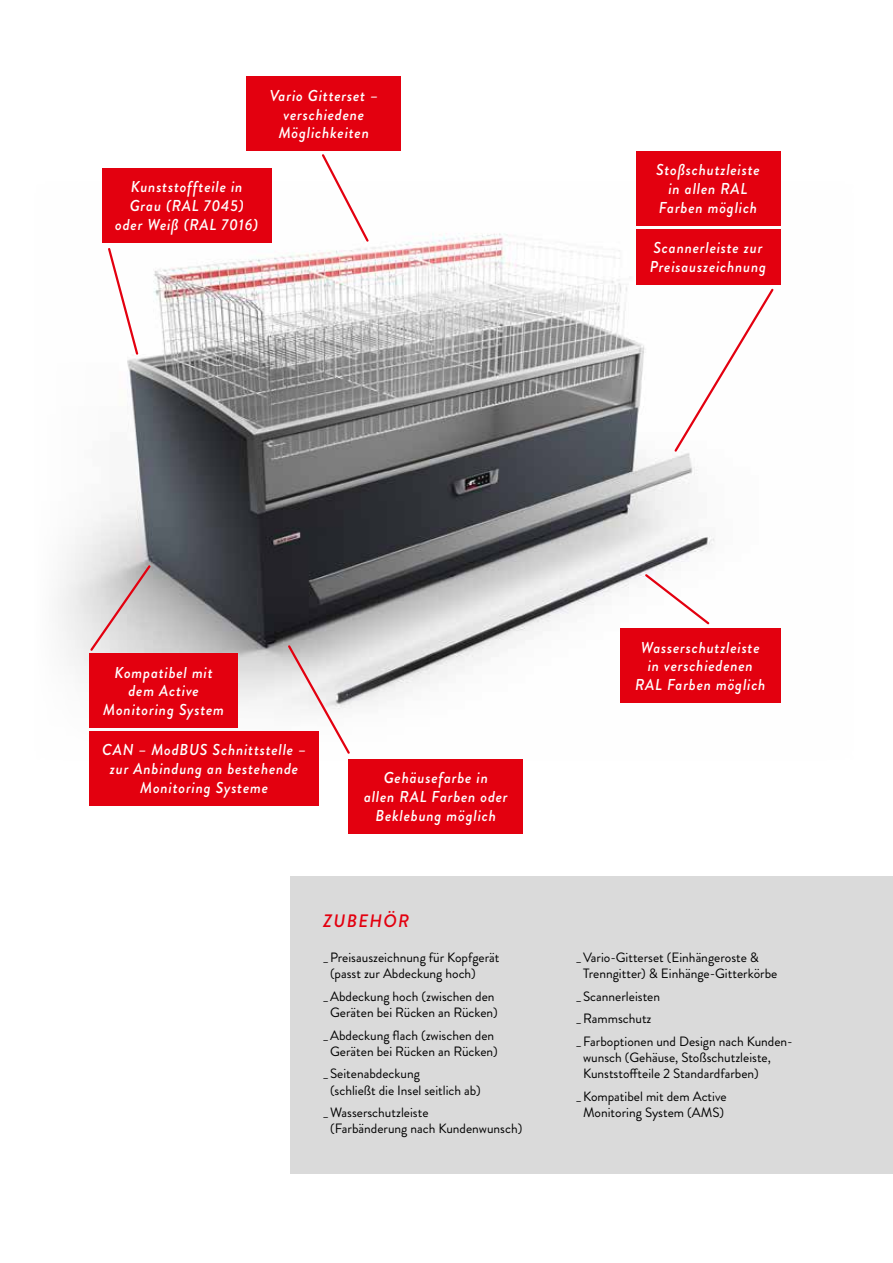
<style>
.page{position:relative;width:893px;height:1263px;background:#fff}
.page>*{position:absolute;margin:0;border:0;box-sizing:border-box;transform-origin:0 0}
.t1{font:italic 500 18px "Brandon Grotesque";letter-spacing:.07em;color:#e3000f}
.t2{font:italic 500 15.75px/18.9px "Brandon Grotesque";letter-spacing:.05em;color:#fff;text-align:center}
.t3{font:13.5px/16.2px "Brandon Grotesque";color:#000}
</style>
<div class="page">
<div style="left:291px;top:876px;width:602px;height:298px;background:#dadada"></div>
<img style="left:58px;top:182px;width:723px;height:578px">
<svg style="left:320px;top:154px;width:50px;height:90px"></svg>
<svg style="left:673px;top:287px;width:102px;height:167px"></svg>
<svg style="left:643px;top:572px;width:68px;height:54px"></svg>
<svg style="left:106px;top:246px;width:34px;height:110px"></svg>
<svg style="left:88px;top:563px;width:65px;height:90px;background:#d6cdce"></svg>
<svg style="left:286px;top:643px;width:66px;height:113px"></svg>
<div style="left:102px;top:168px;width:169px;height:74px;background:#e3000f"></div>
<div style="left:247px;top:77px;width:154px;height:74px;background:#e3000f"></div>
<div style="left:636px;top:151px;width:144px;height:75px;background:#e3000f"></div>
<div style="left:636px;top:230px;width:144px;height:55px;background:#e3000f"></div>
<div style="left:620px;top:629px;width:160px;height:74px;background:#e3000f"></div>
<div style="left:89px;top:654px;width:149px;height:74px;background:#e3000f"></div>
<div style="left:349px;top:759px;width:174px;height:74px;background:#e3000f"></div>
<div style="left:89px;top:731px;width:230px;height:74px;background:#e3000f"></div>
<p class="t2" style="left:270px;top:86px;width:110px">Vario Gitterset – verschiedene<br>Möglichkeiten</p>
<p class="t2" style="left:115px;top:177px;width:144px">Kunststoffteile in<br>Grau (RAL 7045) oder Weiß (RAL 7016)</p>
<p class="t2" style="left:656px;top:160px;width:105px">Stoßschutzleiste in allen RAL<br>Farben möglich</p>
<p class="t2" style="left:650px;top:239px;width:118px;text-align:left">Scannerleiste zur<br>Preisauszeichnung</p>
<p class="t2" style="left:103px;top:663px;width:122px">Kompatibel mit dem Active<br>Monitoring System</p>
<p class="t2" style="left:102px;top:740px;width:205px">CAN – ModBUS Schnittstelle – zur Anbindung an bestehende<br>Monitoring Systeme</p>
<p class="t2" style="left:364px;top:768px;width:145px">Gehäusefarbe in<br>allen RAL Farben oder<br>Beklebung möglich</p>
<h1 class="t1" style="left:323px;top:908px;width:88px">ZUBEHÖR</h1>
<p class="t3" style="left:330px;top:949px;width:171px;text-indent:-7px">_ Preisauszeichnung für Kopfgerät (passt zur Abdeckung hoch)</p>
<p class="t3" style="left:323px;top:988px;width:176px;text-align:center">_ Abdeckung hoch (zwischen den<br>Geräten bei Rücken an Rücken)</p>
<p class="t3" style="left:323px;top:1027px;width:176px;text-align:center">_ Abdeckung flach (zwischen den<br>Geräten bei Rücken an Rücken)</p>
<p class="t3" style="left:330px;top:1066px;width:152px;text-indent:-7px">_ Seitenabdeckung<br>(schließt die Insel seitlich ab)</p>
<p class="t3" style="left:330px;top:1104px;width:194px;text-indent:-7px">_ Wasserschutzleiste<br>(Farbänderung nach Kundenwunsch)</p>
<p class="t2" style="left:635px;top:638px;width:132px">Wasserschutzleiste in verschiedenen<br>RAL Farben möglich</p>
<p class="t3" style="left:583px;top:949px;width:196px;text-indent:-7px">_ Vario-Gitterset (Einhängeroste &amp;<br>Trenngitter) &amp; Einhänge-Gitterkörbe</p>
<p class="t3" style="left:576px;top:985px;width:218px;line-height:22.5px">_ Scannerleisten<br>_ Rammschutz<br>_ Farboptionen und Design nach Kunden-</p>
<p class="t3" style="left:583px;top:1049px;width:189px">wunsch (Gehäuse, Stoßschutzleiste,<br>Kunststoffteile 2 Standardfarben)</p>
<p class="t3" style="left:576px;top:1088px;width:152px;text-align:center">_ Kompatibel mit dem Active<br>Monitoring System (AMS)</p>
</div>
